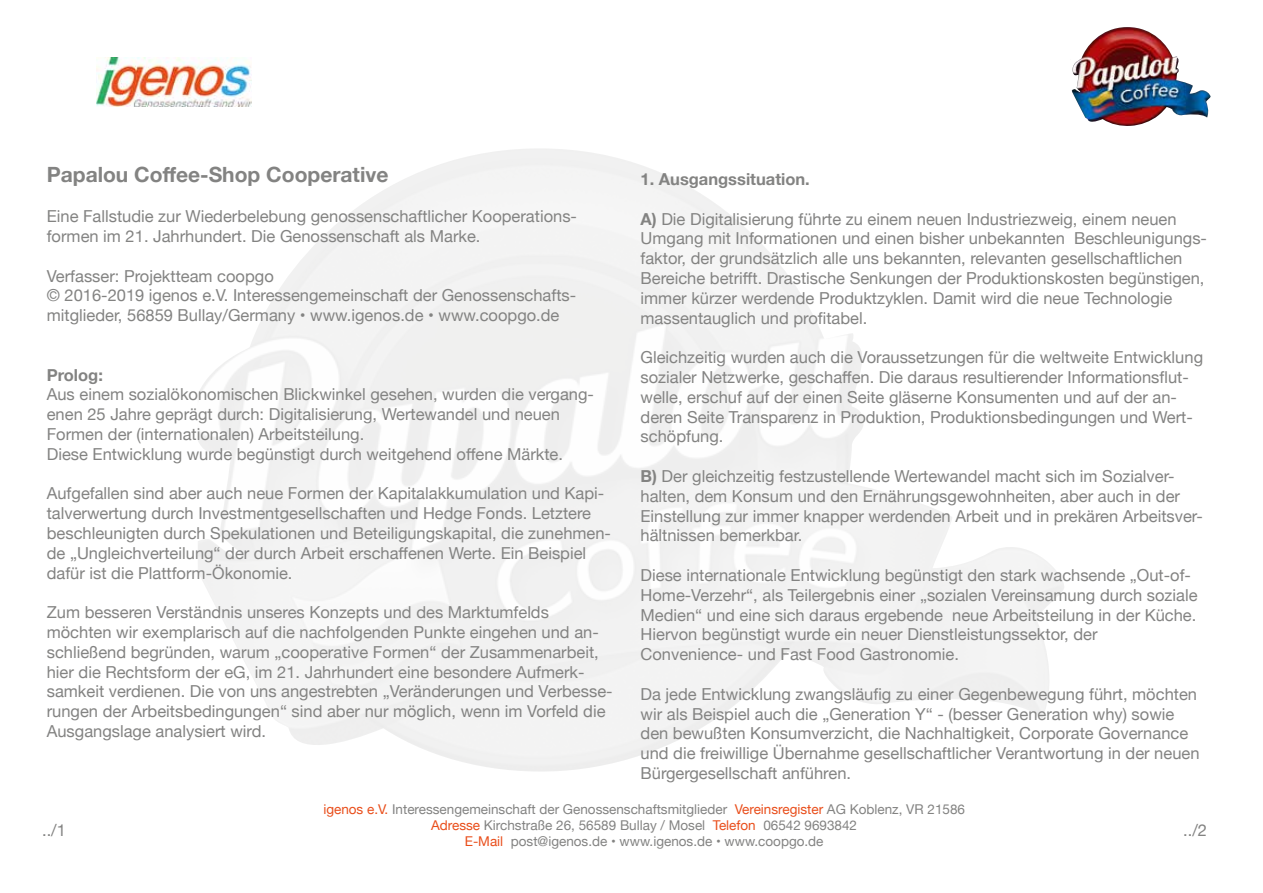
<style>
.page{position:relative;width:1263px;height:893px;background:#fff}
.page>*{position:absolute;margin:0;border:0;box-sizing:border-box;transform-origin:0 0}
.t1{font:700 21px "Helvetica Neue";color:#838382}
.t2{font:16.5px/19.8px "Helvetica Neue";color:#838382}
.t3{font:700 16.5px "Helvetica Neue";color:#838382}
.t4{font:13.5px/16.2px "Helvetica Neue";color:#838382;text-align:center}
.s1{font-weight:700}
.s2{color:#e94e1b}
</style>
<div class="page">
<img style="left:1071px;top:27px;width:140px;height:99px">
<img style="left:96px;top:57px;width:156px;height:49px">
<p class="t1" style="left:47px;top:159px;width:343px">Papalou Coffee-Shop Cooperative</p>
<p class="t2" style="left:47px;top:207px;width:532px">Eine Fallstudie zur Wiederbelebung genossenschaftlicher Kooperations&shy;formen im 21. Jahrhundert. Die Genossenschaft als Marke.</p>
<p class="t2" style="left:47px;top:267px;width:531px">Verfasser: Projektteam coopgo<br>© 2016-2019 igenos e.V. Interessengemeinschaft der Genossenschafts&shy;mitglieder, 56859 Bullay/Germany • www.igenos.de • www.coopgo.de</p>
<p class="t3" style="left:47px;top:362px;width:58px">Prolog:</p>
<p class="t2" style="left:47px;top:385px;width:549px">Aus einem sozialökonomischen Blickwinkel gesehen, wurden die vergang&shy;enen 25 Jahre geprägt durch: Digitalisierung, Wertewandel und neuen Formen der (internationalen) Arbeitsteilung.<br>Diese Entwicklung wurde begünstigt durch weitgehend offene Märkte.</p>
<p class="t2" style="left:47px;top:484px;width:566px">Aufgefallen sind aber auch neue Formen der Kapitalakkumulation und Kapi&shy;talverwertung durch Investmentgesellschaften und Hedge Fonds. Letztere beschleunigten durch Spekulationen und Beteiligungskapital, die zunehmen&shy;de „Ungleichverteilung“ der durch Arbeit erschaffenen Werte. Ein Beispiel dafür ist die Plattform-Ökonomie.</p>
<p class="t2" style="left:47px;top:603px;width:567px">Zum besseren Verständnis unseres Konzepts und des Marktumfelds möchten wir exemplarisch auf die nachfolgenden Punkte eingehen und an&shy;schließend begründen, warum „cooperative Formen“ der Zusammenarbeit, hier die Rechtsform der eG, im 21. Jahrhundert eine besondere Aufmerk&shy;samkeit verdienen. Die von uns angestrebten „Veränderungen und Verbesse&shy;rungen der Arbeitsbedingungen“ sind aber nur möglich, wenn im Vorfeld die Ausgangslage analysiert wird.</p>
<p class="t3" style="left:640px;top:166px;width:171px">1. Ausgangssituation.</p>
<p class="t2" style="left:640px;top:210px;width:568px"><span class="s1">A)</span> Die Digitalisierung führte zu einem neuen Industriezweig, einem neuen Umgang mit Informationen und einen bisher unbekannten Beschleunigungs&shy;faktor, der grundsätzlich alle uns bekannten, relevanten gesellschaftlichen Bereiche betrifft. Drastische Senkungen  der Produktionskosten begünstigen, immer kürzer werdende Produktzyklen. Damit wird die neue Technologie massentauglich und profitabel.</p>
<p class="t2" style="left:640px;top:348px;width:564px">Gleichzeitig wurden auch die Voraussetzungen für die weltweite Entwicklung sozialer Netzwerke, geschaffen. Die daraus resultierender Informationsflut&shy;welle, erschuf auf der einen Seite gläserne Konsumenten und auf der an&shy;deren Seite Transparenz in Produktion, Produktionsbedingungen und Wert&shy;schöpfung.</p>
<p class="t2" style="left:640px;top:467px;width:564px"><span class="s1">B)</span> Der gleichzeitig festzustellende Wertewandel macht sich im Sozialver&shy;halten, dem Konsum und den Ernährungsgewohnheiten, aber auch in der Einstellung zur immer knapper werdenden Arbeit und in prekären Arbeitsver&shy;hältnissen bemerkbar.</p>
<p class="t2" style="left:640px;top:566px;width:558px">Diese internationale Entwicklung begünstigt den stark wachsende „Out-of-Home-Verzehr“, als Teilergebnis einer „sozialen Vereinsamung durch soziale Medien“ und eine sich daraus ergebende neue Arbeitsteilung in der Küche.<br>Hiervon begünstigt wurde ein neuer Dienstleistungssektor, der Convenience- und Fast Food Gastronomie.</p>
<p class="t2" style="left:640px;top:685px;width:560px">Da jede Entwicklung zwangsläufig zu einer Gegenbewegung führt, möchten wir als Beispiel auch die „Generation Y“ - (besser Generation why) sowie den bewußten Konsumverzicht, die Nachhaltigkeit, Corporate Governance und die freiwillige Übernahme gesellschaftlicher Verantwortung in der neuen Bürgergesellschaft anführen.</p>
<p class="t4" style="left:323px;top:802px;width:643px"><span class="s2">igenos e.V.</span> Interessengemeinschaft der Genossenschaftsmitglieder <span class="s2">Vereinsregister</span> AG Koblenz, VR 21586<br><span class="s2">Adresse</span> Kirchstraße 26, 56589 Bullay / Mosel <span class="s2">Telefon</span> 06542 9693842<br><span class="s2">E-Mail</span> post@igenos.de • www.igenos.de • www.coopgo.de</p>
<p class="t2" style="left:42px;top:822px;width:25px">../1</p>
<p class="t2" style="left:1183px;top:822px;width:25px">../2</p>
</div>
